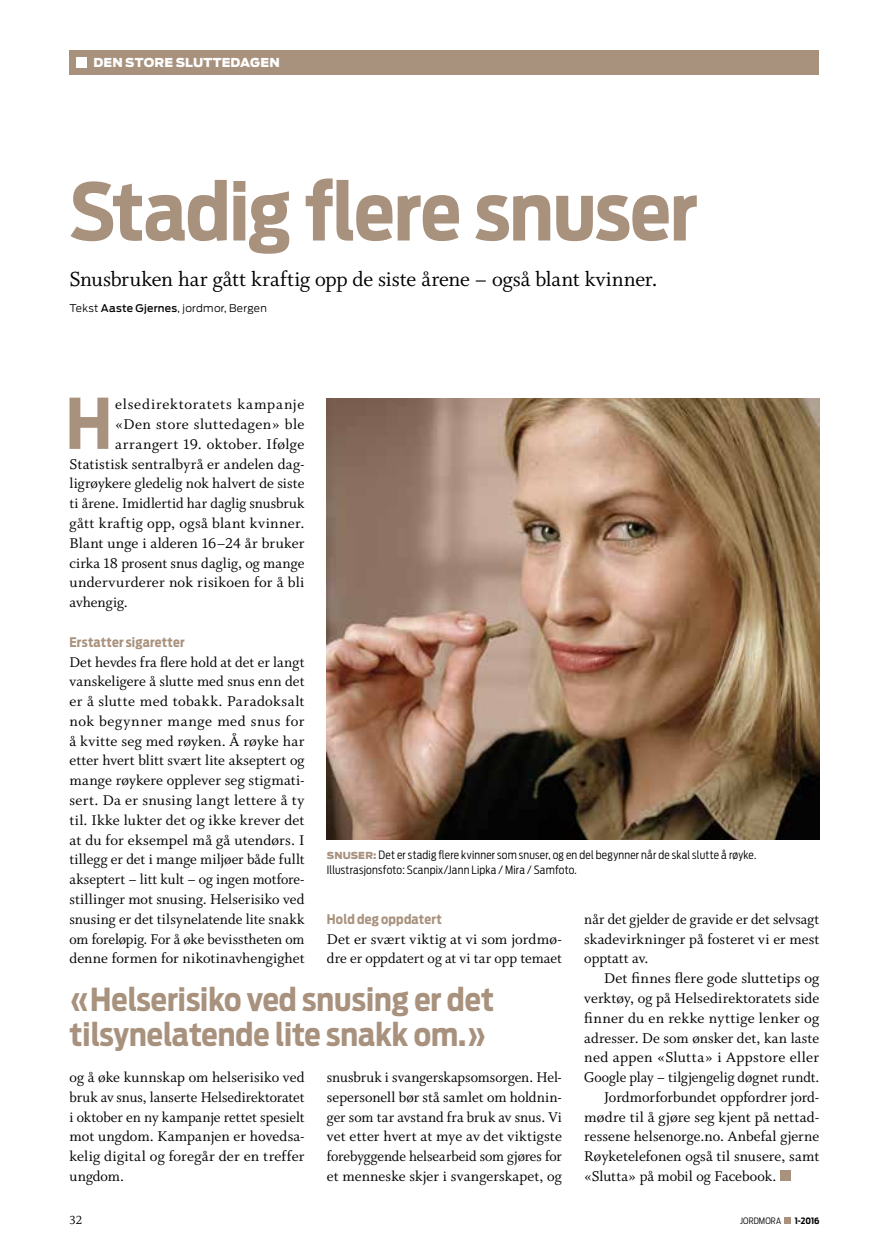
<style>
.page{position:relative;width:869px;height:1241px;background:#fff}
.page>*{position:absolute;margin:0;border:0;box-sizing:border-box;transform-origin:0 0}
.t1{font:700 78.75px "Antenna Cond";letter-spacing:-.01em;color:#a8917d}
.t2{font:700 69.12px "Antenna Cond";color:#a8917d}
.t3{font:700 31.5px/35px "Antenna Cond";color:#a8917d}
.t4{font:22.75px "Whitman Roman LF";letter-spacing:-.01em;color:#000}
.t5{font:15.75px/19.8px "Whitman Roman LF";letter-spacing:.005em;color:#000;text-align:justify}
.t6{font:15.75px "Whitman Roman LF";letter-spacing:.025em;color:#000}
.t7{font:15.75px "Whitman Roman LF";letter-spacing:.045em;color:#000}
.t8{font:700 13.12px "Antenna Cond";letter-spacing:.015em;color:#a8917d}
.t9{font:13.12px "Whitman Roman LF";color:#000}
.t10{font:900 12.25px "Antenna";letter-spacing:.015em;color:#fff}
.t11{font:300 11.38px/14.9px "Antenna Cond";letter-spacing:.02em;color:#000}
.t12{font:300 10.5px "Antenna";letter-spacing:.025em;color:#000}
.t13{font:300 8.75px "Antenna Cond";letter-spacing:.015em;color:#000}
.t14{font:700 8.75px "Antenna Cond";color:#000}
.s1{font-weight:500}
.s2{font-family:"Antenna";font-weight:900;font-size:9.62px;color:#a8917d}
</style>
<div class="page">
<div style="left:783px;top:1216px;width:7px;height:7px;background:#a8917d"></div>
<div style="left:69px;top:50px;width:750px;height:24px;background:#a8917d"></div>
<div style="left:76px;top:57px;width:11px;height:10px;background:#fff"></div>
<div style="left:779px;top:1169px;width:11px;height:11px;background:#a8917d"></div>
<img style="left:327px;top:398px;width:492px;height:441px">
<p class="t10" style="left:93px;top:55px;width:188px">DEN STORE SLUTTEDAGEN</p>
<h1 class="t1" style="left:69px;top:165px;width:629px">Stadig flere snuser</h1>
<h3 class="t4" style="left:69px;top:266px;width:589px">Snusbruken har gått kraftig opp de siste årene – også blant kvinner.</h3>
<p class="t12" style="left:69px;top:302px;width:199px">Tekst <span class="s1">Aaste Gjernes</span>, jordmor, Bergen</p>
<h2 class="t2" style="left:65px;top:382px;width:48px">H</h2>
<p class="t7" style="left:115px;top:396px;width:191px">elsedirektoratets kampanje</p>
<p class="t6" style="left:115px;top:415px;width:191px">«Den store sluttedagen» ble</p>
<p class="t6" style="left:115px;top:435px;width:191px">arrangert 19. oktober. Ifølge</p>
<p class="t5" style="left:69px;top:454px;width:236px">Statistisk sentralbyrå er andelen dag-</p>
<p class="t5" style="left:69px;top:474px;width:236px">ligrøykere gledelig nok halvert de siste</p>
<p class="t5" style="left:69px;top:494px;width:236px">ti årene. Imidlertid har daglig snusbruk</p>
<p class="t5" style="left:69px;top:513px;width:236px">gått kraftig opp, også blant kvinner.</p>
<p class="t5" style="left:69px;top:533px;width:236px">Blant unge i alderen 16–24 år bruker</p>
<p class="t5" style="left:69px;top:553px;width:236px">cirka 18 prosent snus daglig, og mange</p>
<p class="t5" style="left:69px;top:573px;width:236px">undervurderer nok risikoen for å bli</p>
<p class="t5" style="left:69px;top:592px;width:60px">avhengig.</p>
<p class="t8" style="left:69px;top:634px;width:117px">Erstatter sigaretter</p>
<p class="t5" style="left:69px;top:652px;width:236px">Det hevdes fra flere hold at det er langt vanskeligere å slutte med snus enn det er å slutte med tobakk. Paradoksalt nok begynner mange med snus for å kvitte seg med røyken. Å røyke har etter hvert blitt svært lite akseptert og mange røykere opplever seg stigmati&shy;sert. Da er snusing langt lettere å ty til. Ikke lukter det og ikke krever det at du for eksempel må gå utendørs. I tillegg er det i mange miljøer både fullt akseptert – litt kult – og ingen motfore&shy;stillinger mot snusing. Helserisiko ved snusing er det tilsynelatende lite snakk om foreløpig. For å øke bevisstheten om denne formen for nikotinavhengighet</p>
<p class="t11" style="left:327px;top:847px;width:430px"><span class="s2">SNUSER:</span> Det er stadig flere kvinner som snuser, og en del begynner når de skal slutte å røyke.<br>Illustrasjonsfoto: Scanpix/Jann Lipka / Mira / Samfoto.</p>
<p class="t5" style="left:584px;top:909px;width:236px">når det gjelder de gravide er det selvsagt skadevirkninger på fosteret vi er mest opptatt av.</p>
<p class="t5" style="left:604px;top:968px;width:216px">Det finnes flere gode sluttetips og</p>
<p class="t5" style="left:584px;top:988px;width:236px">verktøy, og på Helsedirektoratets side</p>
<p class="t5" style="left:584px;top:1008px;width:236px">finner du en rekke nyttige lenker og</p>
<p class="t5" style="left:584px;top:1027px;width:236px">adresser. De som ønsker det, kan laste</p>
<p class="t5" style="left:584px;top:1047px;width:236px">ned appen «Slutta» i Appstore eller</p>
<p class="t5" style="left:584px;top:1067px;width:236px">Google play – tilgjengelig døgnet rundt.</p>
<p class="t5" style="left:604px;top:1087px;width:216px">Jordmorforbundet oppfordrer jord-</p>
<p class="t5" style="left:584px;top:1107px;width:236px">mødre til å gjøre seg kjent på nettad-</p>
<p class="t5" style="left:584px;top:1126px;width:236px">ressene helsenorge.no. Anbefal gjerne</p>
<p class="t5" style="left:584px;top:1146px;width:236px">Røyketelefonen også til snusere, samt</p>
<p class="t5" style="left:584px;top:1166px;width:193px">«Slutta» på mobil og Facebook.</p>
<p class="t8" style="left:327px;top:911px;width:116px">Hold deg oppdatert</p>
<p class="t5" style="left:327px;top:929px;width:236px">Det er svært viktig at vi som jordmø&shy;dre er oppdatert og at vi tar opp temaet</p>
<h3 class="t3" style="left:69px;top:982px;width:426px">«Helserisiko ved snusing er det tilsynelatende lite snakk om.»</h3>
<p class="t5" style="left:69px;top:1067px;width:236px">og å øke kunnskap om helserisiko ved bruk av snus, lanserte Helsedirektoratet i oktober en ny kampanje rettet spesielt mot ungdom. Kampanjen er hovedsa&shy;kelig digital og foregår der en treffer ungdom.</p>
<p class="t5" style="left:327px;top:1067px;width:236px">snusbruk i svangerskapsomsorgen. Hel&shy;sepersonell bør stå samlet om holdnin&shy;ger som tar avstand fra bruk av snus. Vi vet etter hvert at mye av det viktigste forebyggende helsearbeid som gjøres for et menneske skjer i svangerskapet, og</p>
<p class="t9" style="left:69px;top:1212px;width:14px">32</p>
<p class="t13" style="left:739px;top:1214px;width:43px">JORDMORA</p>
<p class="t14" style="left:794px;top:1214px;width:26px">1-2016</p>
</div>
